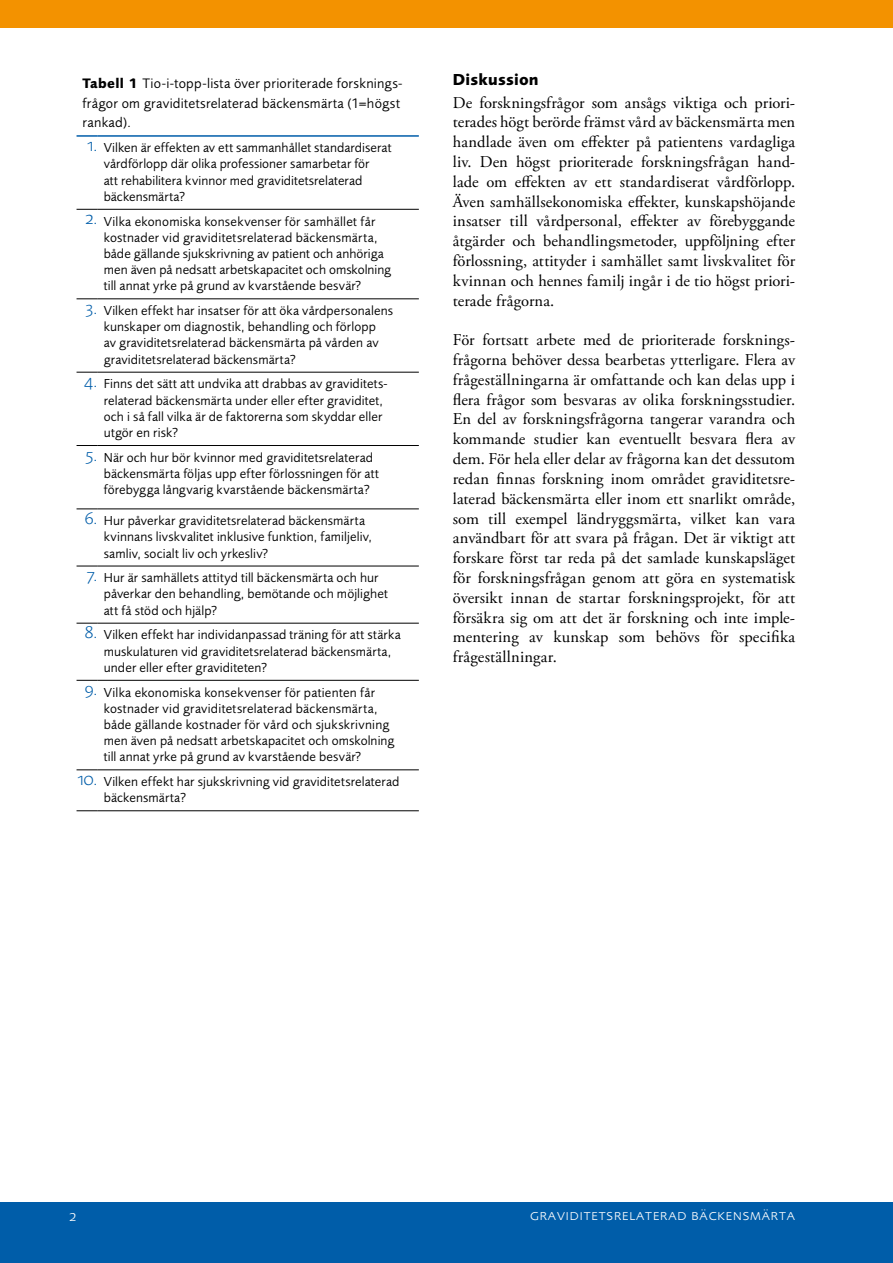
<style>
.page{position:relative;width:893px;height:1263px;background:#fff}
.page>*{position:absolute;margin:0;border:0;box-sizing:border-box;transform-origin:0 0}
.Tabelltext{font:300 18px "Foundry Sans Expert";color:#005da9}
.Brödtext{font:16.5px/19.8px "Adobe Garamond Pro";letter-spacing:.01em;color:#000;text-align:justify}
.t1{font:700 16.5px "Foundry Sans";letter-spacing:.01em;color:#000}
.t2{font:300 15.45px "Foundry Sans Expert";letter-spacing:.03em;color:#fff}
.Rubrik_tabell__fakta{font:14.25px/19.8px "Foundry Sans";letter-spacing:.02em;color:#000}
.Tabelltext-2{font:13.5px/16.2px "Foundry Sans";letter-spacing:.01em;color:#000}
.s1{font-weight:700}
</style>
<div class="page">
<div style="left:0;top:0;width:893px;height:28px;background:#f39200"></div>
<div style="left:0;top:1202px;width:893px;height:61px;background:#005da9"></div>
<svg style="left:77px;top:209px;width:21px;height:1px"></svg>
<hr style="left:98px;top:209px;width:321px;height:1px;background:#000">
<svg style="left:77px;top:299px;width:21px;height:1px"></svg>
<hr style="left:98px;top:299px;width:321px;height:1px;background:#000">
<svg style="left:77px;top:372px;width:21px;height:1px"></svg>
<hr style="left:98px;top:372px;width:321px;height:1px;background:#000">
<svg style="left:77px;top:445px;width:21px;height:1px"></svg>
<hr style="left:98px;top:445px;width:321px;height:1px;background:#000">
<svg style="left:77px;top:509px;width:21px;height:1px"></svg>
<hr style="left:98px;top:509px;width:321px;height:1px;background:#000">
<svg style="left:77px;top:566px;width:21px;height:1px"></svg>
<hr style="left:98px;top:566px;width:321px;height:1px;background:#000">
<svg style="left:77px;top:623px;width:21px;height:1px"></svg>
<hr style="left:98px;top:623px;width:321px;height:1px;background:#000">
<svg style="left:77px;top:680px;width:21px;height:1px"></svg>
<hr style="left:98px;top:680px;width:321px;height:1px;background:#000">
<svg style="left:77px;top:769px;width:21px;height:1px"></svg>
<hr style="left:98px;top:769px;width:321px;height:1px;background:#000">
<hr style="left:77px;top:135px;width:21px;height:2px;background:#005da9">
<hr style="left:98px;top:135px;width:321px;height:2px;background:#005da9">
<svg style="left:77px;top:810px;width:21px;height:1px"></svg>
<hr style="left:98px;top:810px;width:321px;height:1px;background:#000">
<p class="Rubrik_tabell__fakta" style="left:82px;top:73px;width:322px"><span class="s1">Tabell 1</span> Tio-i-topp-lista över prioriterade forsknings&shy;frågor om graviditetsrelaterad bäckensmärta (1=högst rankad).</p>
<p class="Tabelltext" style="left:87px;top:134px;width:12px">1.</p>
<p class="Tabelltext-2" style="left:104px;top:140px;width:289px">Vilken är effekten av ett sammanhållet standardiserat vårdförlopp där olika professioner samarbetar för<br>att rehabilitera kvinnor med graviditetsrelaterad bäckensmärta?</p>
<p class="Tabelltext" style="left:85px;top:208px;width:14px">2.</p>
<p class="Tabelltext-2" style="left:104px;top:213px;width:289px">Vilka ekonomiska konsekvenser för samhället får kostnader vid graviditetsrelaterad bäckensmärta, både gällande sjukskrivning av patient och anhöriga men även på nedsatt arbetskapacitet och omskolning till annat yrke på grund av kvarstående besvär?</p>
<p class="Tabelltext" style="left:86px;top:297px;width:14px">3.</p>
<p class="Tabelltext-2" style="left:104px;top:303px;width:291px">Vilken effekt har insatser för att öka vårdpersonalens kunskaper om diagnostik, behandling och förlopp<br>av graviditetsrelaterad bäckensmärta på vården av graviditetsrelaterad bäckensmärta?</p>
<p class="Tabelltext" style="left:84px;top:371px;width:15px">4.</p>
<p class="Tabelltext-2" style="left:104px;top:376px;width:284px">Finns det sätt att undvika att drabbas av graviditets&shy;relaterad bäckensmärta under eller efter graviditet, och i så fall vilka är de faktorerna som skyddar eller utgör en risk?</p>
<p class="Tabelltext" style="left:85px;top:444px;width:14px">5.</p>
<p class="Tabelltext-2" style="left:104px;top:449px;width:277px">När och hur bör kvinnor med graviditetsrelaterad bäckensmärta följas upp efter förlossningen för att förebygga långvarig kvarstående bäckensmärta?</p>
<p class="Tabelltext" style="left:85px;top:507px;width:15px">6.</p>
<p class="Tabelltext-2" style="left:104px;top:513px;width:270px">Hur påverkar graviditetsrelaterad bäckensmärta kvinnans livskvalitet inklusive funktion, familjeliv, samliv, socialt liv och yrkesliv?</p>
<p class="Tabelltext" style="left:87px;top:564px;width:12px">7.</p>
<p class="Tabelltext-2" style="left:104px;top:570px;width:286px">Hur är samhällets attityd till bäckensmärta och hur påverkar den behandling, bemötande och möjlighet att få stöd och hjälp?</p>
<p class="Tabelltext" style="left:85px;top:622px;width:14px">8.</p>
<p class="Tabelltext-2" style="left:104px;top:627px;width:298px">Vilken effekt har individanpassad träning för att stärka muskulaturen vid graviditetsrelaterad bäckensmärta, under eller efter graviditeten?</p>
<p class="Tabelltext" style="left:85px;top:679px;width:15px">9.</p>
<p class="Tabelltext-2" style="left:104px;top:684px;width:292px">Vilka ekonomiska konsekvenser för patienten får kostnader vid graviditetsrelaterad bäckensmärta, både gällande kostnader för vård och sjukskrivning men även på nedsatt arbetskapacitet och omskolning till annat yrke på grund av kvarstående besvär?</p>
<p class="Tabelltext" style="left:77px;top:768px;width:22px">10.</p>
<p class="Tabelltext-2" style="left:104px;top:774px;width:297px">Vilken effekt har sjukskrivning vid graviditetsrelaterad bäckensmärta?</p>
<h3 class="t1" style="left:453px;top:70px;width:87px">Diskussion</h3>
<p class="Brödtext" style="left:453px;top:93px;width:344px">De forskningsfrågor som ansågs viktiga och priori&shy;terades högt berörde främst vård av bäckensmärta men handlade även om effekter på patientens vardagliga liv. Den högst prioriterade forskningsfrågan hand&shy;lade om effekten av ett standardiserat vårdförlopp.<br>Även samhällsekonomiska effekter, kunskapshöjande insatser till vårdpersonal, effekter av förebyggande åtgärder och behandlingsmetoder, uppföljning efter förlossning, attityder i samhället samt livskvalitet för kvinnan och hennes familj ingår i de tio högst priori&shy;terade frågorna.</p>
<p class="Brödtext" style="left:453px;top:331px;width:344px">För fortsatt arbete med de prioriterade forsknings&shy;frågorna behöver dessa bearbetas ytterligare. Flera av frågeställningarna är omfattande och kan delas upp i flera frågor som besvaras av olika forskningsstudier.<br>En del av forskningsfrågorna tangerar varandra och kommande studier kan eventuellt besvara flera av dem. För hela eller delar av frågorna kan det dessutom redan finnas forskning inom området graviditetsre&shy;laterad bäckensmärta eller inom ett snarlikt område, som till exempel ländryggsmärta, vilket kan vara användbart för att svara på frågan. Det är viktigt att forskare först tar reda på det samlade kunskapsläget för forskningsfrågan genom att göra en systematisk översikt innan de startar forskningsprojekt, för att försäkra sig om att det är forskning och inte imple&shy;mentering av kunskap som behövs för specifika frågeställningar.</p>
<p class="t2" style="left:69px;top:1206px;width:9px">2</p>
<p class="t2" style="left:530px;top:1206px;width:267px">graviditetsrelaterad bäckensmärta</p>
</div>
